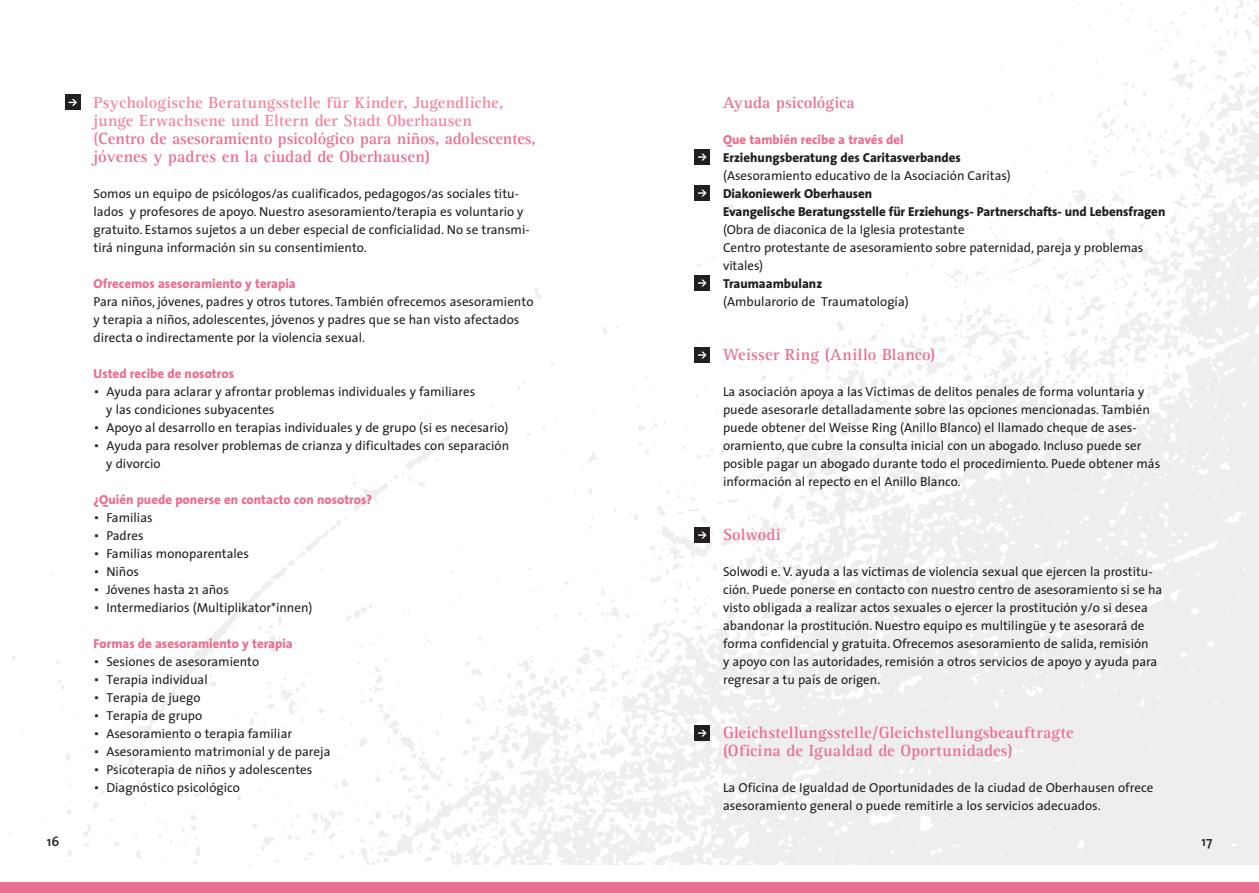
<style>
.page{position:relative;width:1259px;height:893px;background:#fff}
.page>*{position:absolute;margin:0;border:0;box-sizing:border-box;transform-origin:0 0}
.t1{font:700 16.5px/18px "Rotis Serif";color:#f386a0}
.t2{font:700 16.5px/18px "Rotis Serif";letter-spacing:.01em;color:#e96e90}
.t3{font:600 13.5px "The Sans";color:#231f20}
.t4{font:13.05px/18px "The Sans";color:#231f20}
.t5{font:800 13.05px/18px "The Sans";letter-spacing:-.005em;color:#231f20}
.t6{font:800 13.05px "The Sans";color:#e96e90}
.s1{color:#e96e90}
.s2{font-family:"DIN";font-weight:500;font-size:22.5px}
.s3{font-weight:800;color:#e96e90}
</style>
<div class="page">
<div style="left:0;top:882px;width:629px;height:11px;background:#e96e90"></div>
<div style="left:629px;top:882px;width:630px;height:11px;background:#e96e90"></div>
<div style="left:629px;top:0;width:630px;height:864px;background:linear-gradient(to right,#fdfdfd,#f2f2f3)"></div>
<div style="left:694px;top:149px;width:16px;height:16px;background:#231f20"></div>
<svg style="left:698px;top:154px;width:8px;height:6px"></svg>
<div style="left:694px;top:185px;width:16px;height:16px;background:#231f20"></div>
<svg style="left:698px;top:190px;width:8px;height:6px"></svg>
<div style="left:694px;top:275px;width:16px;height:16px;background:#231f20"></div>
<svg style="left:698px;top:280px;width:8px;height:6px"></svg>
<div style="left:694px;top:347px;width:16px;height:16px;background:#231f20"></div>
<svg style="left:698px;top:352px;width:8px;height:6px"></svg>
<div style="left:694px;top:527px;width:16px;height:16px;background:#231f20"></div>
<svg style="left:698px;top:532px;width:8px;height:6px"></svg>
<div style="left:694px;top:725px;width:16px;height:16px;background:#231f20"></div>
<svg style="left:698px;top:730px;width:8px;height:6px"></svg>
<div style="left:65px;top:94px;width:16px;height:16px;background:#231f20"></div>
<svg style="left:69px;top:99px;width:8px;height:7px"></svg>
<p class="t1" style="left:94px;top:94px;width:444px">Psychologische Beratungsstelle für Kinder, Jugendliche, junge Erwachsene und Eltern der Stadt Oberhausen<br>(<span class="s1">Centro de asesoramiento psicológico para niños, adolescentes, jóvenes y padres en la ciudad de Oberhausen)</span></p>
<p class="t4" style="left:94px;top:184px;width:438px">Somos un equipo de psicólogos/as cualificados, pedagogos/as sociales titu&shy;lados y profesores de apoyo. Nuestro asesoramiento/terapia es voluntario y gratuito. Estamos sujetos a un deber especial de conficialidad. No se transmi&shy;tirá ninguna información sin su consentimiento.</p>
<p class="t6" style="left:94px;top:273px;width:204px">Ofrecemos asesoramiento y terapia</p>
<p class="t4" style="left:94px;top:292px;width:441px">Para niños, jóvenes, padres y otros tutores. También ofrecemos asesoramiento y terapia a niños, adolescentes, jóvenos y padres que se han visto afectados directa o indirectamente por la violencia sexual.</p>
<p class="t6" style="left:94px;top:363px;width:142px">Usted recibe de nosotros</p>
<p class="t4" style="left:94px;top:382px;width:383px"><span class="s2">·</span> Ayuda para aclarar y afrontar problemas individuales y familiares</p>
<p class="t4" style="left:106px;top:400px;width:170px">y las condiciones subyacentes</p>
<p class="t4" style="left:94px;top:418px;width:416px"><span class="s2">·</span> Apoyo al desarrollo en terapias individuales y de grupo (si es necesario)</p>
<p class="t4" style="left:94px;top:436px;width:417px"><span class="s2">·</span> Ayuda para resolver problemas de crianza y dificultades con separación</p>
<p class="t4" style="left:106px;top:454px;width:56px">y divorcio</p>
<p class="t4" style="left:94px;top:490px;width:280px"><span class="s3">¿Quién puede ponerse en contacto con nosotros? </span><span class="s2">·</span> Familias<br><span class="s2">·</span> Padres<br><span class="s2">·</span> Familias monoparentales<br><span class="s2">·</span> Niños<br><span class="s2">·</span> Jóvenes hasta 21 años<br><span class="s2">·</span> Intermediarios (Multiplikator*innen)</p>
<p class="t4" style="left:94px;top:634px;width:238px"><span class="s3">Formas de asesoramiento y terapia<br></span><span class="s2">·</span> Sesiones de asesoramiento<br><span class="s2">·</span> Terapia individual<br><span class="s2">·</span> Terapia de juego<br><span class="s2">·</span> Terapia de grupo<br><span class="s2">·</span> Asesoramiento o terapia familiar<br><span class="s2">·</span> Asesoramiento matrimonial y de pareja <span class="s2">·</span> Psicoterapia de niños y adolescentes<br><span class="s2">·</span> Diagnóstico psicológico</p>
<p class="t2" style="left:723px;top:94px;width:133px">Ayuda psicológica</p>
<p class="t6" style="left:723px;top:129px;width:182px">Que también recibe a través del</p>
<p class="t5" style="left:723px;top:148px;width:239px">Erziehungsberatung des Caritasverbandes</p>
<p class="t4" style="left:723px;top:166px;width:289px">(Asesoramiento educativo de la Asociación Caritas)</p>
<p class="t5" style="left:723px;top:184px;width:444px">Diakoniewerk Oberhausen<br>Evangelische Beratungsstelle für Erziehungs- Partnerschafts- und Lebensfragen</p>
<p class="t4" style="left:723px;top:220px;width:422px">(Obra de diaconica de la Iglesia protestante<br>Centro protestante de asesoramiento sobre paternidad, pareja y problemas vitales)</p>
<p class="t5" style="left:723px;top:274px;width:101px">Traumaambulanz</p>
<p class="t4" style="left:723px;top:292px;width:187px">(Ambularorio de Traumatología)</p>
<p class="t2" style="left:723px;top:346px;width:214px">Weisser Ring (Anillo Blanco)</p>
<p class="t4" style="left:723px;top:382px;width:439px">La asociación apoya a las Víctimas de delitos penales de forma voluntaria y puede asesorarle detalladamente sobre las opciones mencionadas. También puede obtener del Weisse Ring (Anillo Blanco) el llamado cheque de ases&shy;oramiento, que cubre la consulta inicial con un abogado. Incluso puede ser posible pagar un abogado durante todo el procedimiento. Puede obtener más información al repecto en el Anillo Blanco.</p>
<p class="t2" style="left:723px;top:526px;width:59px">Solwodi</p>
<p class="t4" style="left:723px;top:562px;width:441px">Solwodi e. V. ayuda a las víctimas de violencia sexual que ejercen la prostitu&shy;ción. Puede ponerse en contacto con nuestro centro de asesoramiento si se ha visto obligada a realizar actos sexuales o ejercer la prostitución y/o si desea abandonar la prostitución. Nuestro equipo es multilingüe y te asesorará de forma confidencial y gratuita. Ofrecemos asesoramiento de salida, remisión<br>y apoyo con las autoridades, remisión a otros servicios de apoyo y ayuda para regresar a tu país de origen.</p>
<p class="t2" style="left:723px;top:724px;width:352px">Gleichstellungsstelle/Gleichstellungsbeauftragte (Oficina de Igualdad de Oportunidades)</p>
<p class="t4" style="left:723px;top:778px;width:432px">La Oficina de Igualdad de Oportunidades de la ciudad de Oberhausen ofrece asesoramiento general o puede remitirle a los servicios adecuados.</p>
<p class="t3" style="left:47px;top:830px;width:14px">16</p>
<p class="t3" style="left:1201px;top:830px;width:12px">17</p>
</div>
